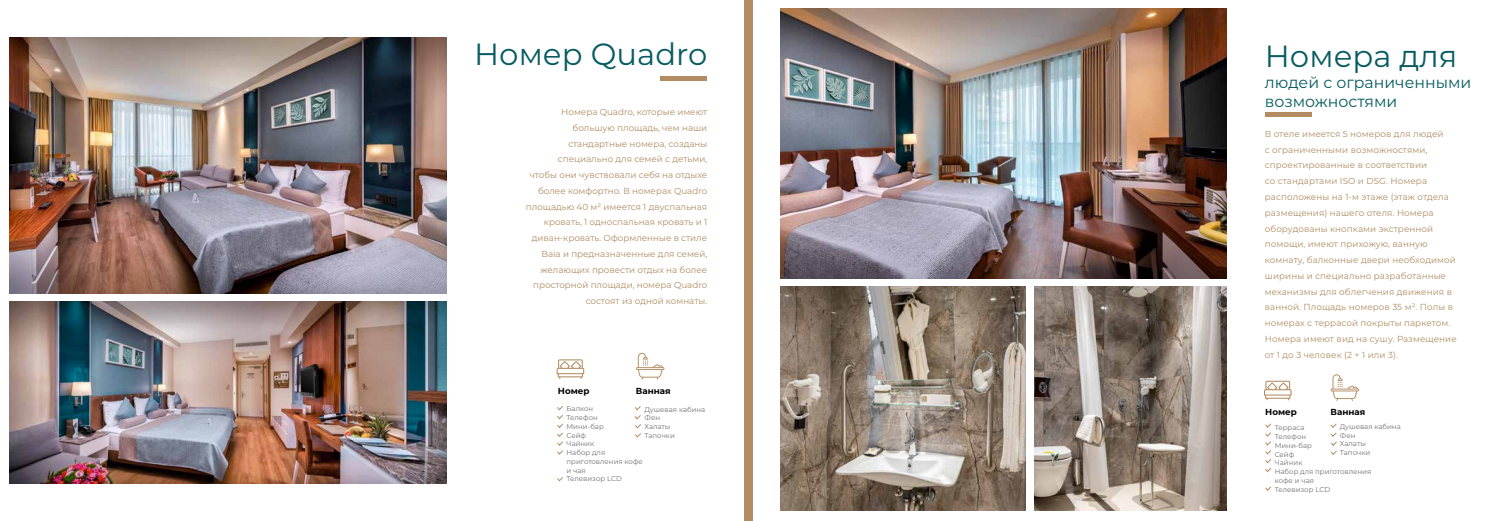
<style>
.page{position:relative;width:1489px;height:521px;background:#fff}
.page>*{position:absolute;margin:0;border:0;box-sizing:border-box;transform-origin:0 0}
.t1{font:30.62px "Montserrat";color:#085c61}
.t2{font:15.75px/18.9px "Montserrat";color:#085c61}
.t3{font:8.75px/15.8px "Montserrat";color:#af8c62;text-align:right}
.t4{font:700 8.75px "Montserrat";color:#000}
.t5{font:7px/8.8px "Montserrat";color:#707172}
</style>
<div class="page">
<hr style="left:660px;top:77px;width:47px;height:4px;background:#b38c61">
<img style="left:9px;top:37px;width:437px;height:257px">
<img style="left:9px;top:302px;width:437px;height:182px">
<svg style="left:635px;top:406px;width:6px;height:32px"></svg>
<svg style="left:557px;top:406px;width:6px;height:49px"></svg>
<svg style="left:557px;top:477px;width:6px;height:5px"></svg>
<img style="left:780px;top:9px;width:446px;height:269px">
<img style="left:1034px;top:286px;width:192px;height:225px">
<img style="left:780px;top:286px;width:245px;height:225px">
<div style="left:744px;top:0;width:9px;height:521px;background:#b38c61"></div>
<hr style="left:1264px;top:113px;width:47px;height:4px;background:#b38c61">
<svg style="left:1330px;top:374px;width:28px;height:27px"></svg>
<svg style="left:1330px;top:423px;width:7px;height:32px"></svg>
<svg style="left:1264px;top:381px;width:27px;height:19px"></svg>
<svg style="left:1265px;top:423px;width:6px;height:50px"></svg>
<svg style="left:1265px;top:486px;width:6px;height:5px"></svg>
<svg style="left:636px;top:353px;width:28px;height:26px"></svg>
<svg style="left:556px;top:359px;width:28px;height:20px"></svg>
<h1 class="t1" style="left:474px;top:33px;width:235px">Номер Quadro</h1>
<p class="t3" style="left:526px;top:104px;width:183px">Номера Quadro, которые имеют большую площадь, чем наши стандартные номера, созданы специально для семей с детьми,<br>чтобы они чувствовали себя на отдыхе более комфортно. В номерах Quadro площадью 40 м² имеется 1 двуспальная кровать, 1 односпальная кровать и 1 диван-кровать. Оформленные в стиле<br>Baia и предназначенные для семей, желающих провести отдых на более просторной площади, номера Quadro состоят из одной комнаты.</p>
<p class="t4" style="left:558px;top:384px;width:33px">Номер</p>
<p class="t4" style="left:636px;top:384px;width:36px">Ванная</p>
<p class="t5" style="left:644px;top:404px;width:62px">Душевая кабина<br>Фен<br>Халаты<br>Тапочки</p>
<p class="t5" style="left:566px;top:404px;width:78px">Балкон<br>Телефон<br>Мини-бар<br>Сейф<br>Чайник<br>Набор для приготовления кофе и чая<br>Телевизор LCD</p>
<h1 class="t1" style="left:1264px;top:35px;width:194px">Номера для</h1>
<h2 class="t2" style="left:1264px;top:72px;width:208px">людей с ограниченными возможностями</h2>
<p class="t3" style="left:1264px;top:126px;width:193px;text-align:left">В отеле имеется 5 номеров для людей<br>с ограниченными возможностями, спроектированные в соответствии<br>со стандартами ISO и DSG. Номера расположены на 1-м этаже (этаж отдела размещения) нашего отеля. Номера оборудованы кнопками экстренной помощи, имеют прихожую, ванную комнату, балконные двери необходимой ширины и специально разработанные механизмы для облегчения движения в ванной. Площадь номеров 35 м². Полы в номерах с террасой покрыты паркетом.<br>Номера имеют вид на сушу. Размещение от 1 до 3 человек (2 + 1 или 3).</p>
<p class="t4" style="left:1265px;top:406px;width:33px">Номер</p>
<p class="t5" style="left:1274px;top:423px;width:98px">Терраса<br>Телефон<br>Мини-бар<br>Сейф<br>Чайник<br>Набор для приготовления кофе и чая<br>Телевизор LCD</p>
<p class="t4" style="left:1330px;top:406px;width:36px">Ванная</p>
<p class="t5" style="left:1339px;top:422px;width:62px">Душевая кабина<br>Фен<br>Халаты<br>Тапочки</p>
</div>
